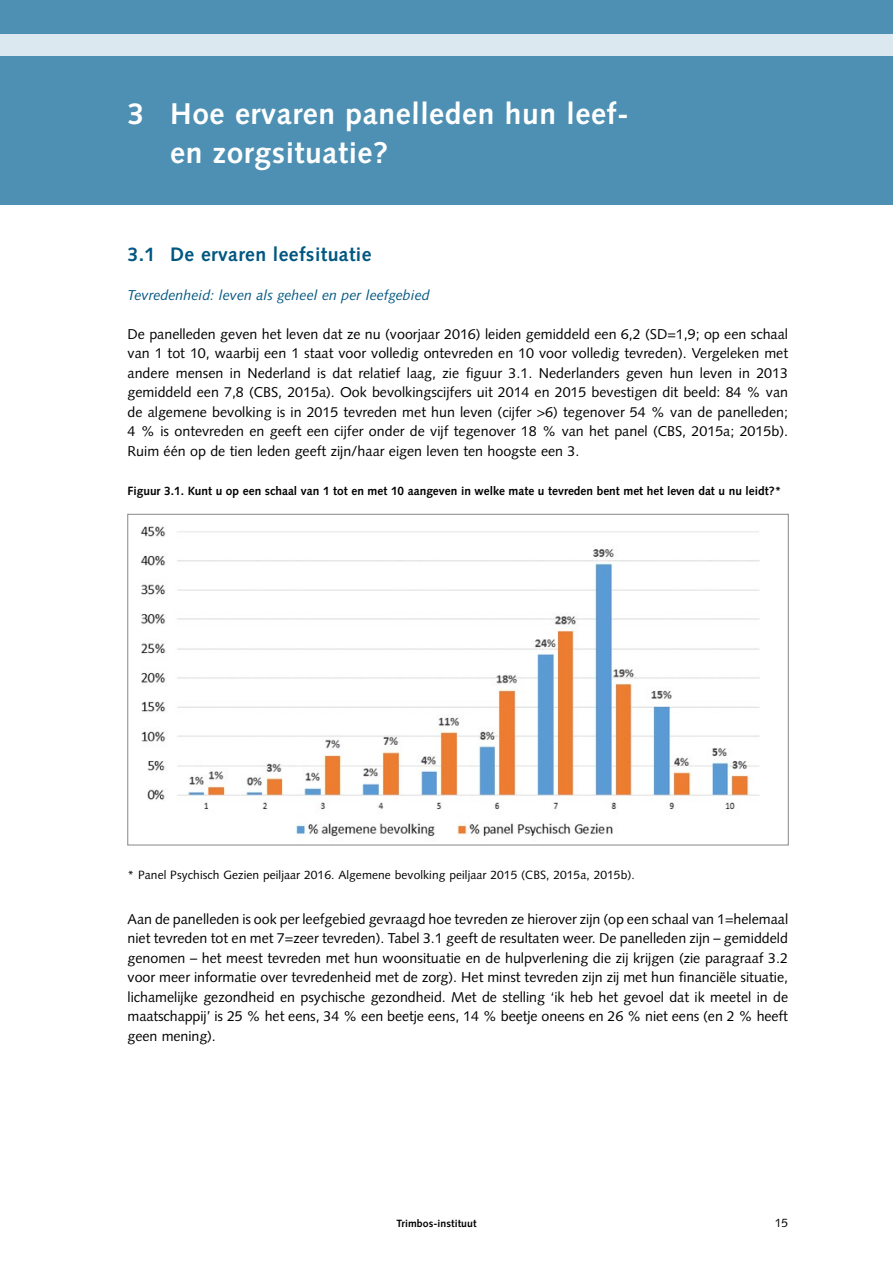
<style>
.page{position:relative;width:893px;height:1263px;background:#fff}
.page>*{position:absolute;margin:0;border:0;box-sizing:border-box;transform-origin:0 0}
._00-KOP_1{font:700 30px/39px "Syntax LT Std";letter-spacing:.02em;color:#fff}
._01-KOP_2__1_1{font:700 19.5px "Syntax LT Std";letter-spacing:.02em;color:#005781}
._04-BROOD{font:14.25px/19.5px "Syntax LT Std";color:#000;text-align:justify}
._04-BROOD_italic{font:italic 14.25px "Syntax LT Std";color:#005781}
._00-TABELKOP__1_1{font:700 12px "Syntax LT Std";color:#000}
._02-TABELBROOD_klein{font:12px "Syntax LT Std";letter-spacing:.005em;color:#000}
.t1{font:700 10.5px "Syntax LT Std";letter-spacing:.005em;color:#000}
</style>
<div class="page">
<div style="left:0;top:0;width:893px;height:204px;background:#4e90b3"></div>
<div style="left:0;top:34px;width:893px;height:21px;background:#dbe8ef"></div>
<img style="left:140px;top:526px;width:620px;height:311px">
<p class="_00-KOP_1" style="left:170px;top:94px;width:460px;text-indent:-43px">3 Hoe ervaren panelleden hun leef&shy;en zorgsituatie?</p>
<p class="_01-KOP_2__1_1" style="left:128px;top:243px;width:245px">3.1 De ervaren leefsituatie</p>
<p class="_04-BROOD_italic" style="left:128px;top:286px;width:304px">Tevredenheid: leven als geheel en per leefgebied</p>
<p class="_04-BROOD" style="left:128px;top:324px;width:662px">De panelleden geven het leven dat ze nu (voorjaar 2016) leiden gemiddeld een 6,2 (SD=1,9; op een schaal van 1 tot 10, waarbij een 1 staat voor volledig ontevreden en 10 voor volledig tevreden). Vergeleken met andere mensen in Nederland is dat relatief laag, zie figuur 3.1. Nederlanders geven hun leven in 2013 gemiddeld een 7,8 (CBS, 2015a). Ook bevolkingscijfers uit 2014 en 2015 bevestigen dit beeld: 84 % van de algemene bevolking is in 2015 tevreden met hun leven (cijfer &gt;6) tegenover 54 % van de panelleden; 4 % is ontevreden en geeft een cijfer onder de vijf tegenover 18 % van het panel (CBS, 2015a; 2015b).<br>Ruim één op de tien leden geeft zijn/haar eigen leven ten hoogste een 3.</p>
<p class="_00-TABELKOP__1_1" style="left:128px;top:484px;width:655px">Figuur 3.1. Kunt u op een schaal van 1 tot en met 10 aangeven in welke mate u tevreden bent met het leven dat u nu leidt?*</p>
<p class="_02-TABELBROOD_klein" style="left:128px;top:867px;width:509px">* Panel Psychisch Gezien peiljaar 2016. Algemene bevolking peiljaar 2015 (CBS, 2015a, 2015b).</p>
<p class="_04-BROOD" style="left:128px;top:909px;width:662px">Aan de panelleden is ook per leefgebied gevraagd hoe tevreden ze hierover zijn (op een schaal van 1=helemaal niet tevreden tot en met 7=zeer tevreden). Tabel 3.1 geeft de resultaten weer. De panelleden zijn – gemiddeld genomen – het meest tevreden met hun woonsituatie en de hulpverlening die zij krijgen (zie paragraaf 3.2 voor meer informatie over tevredenheid met de zorg). Het minst tevreden zijn zij met hun financiële situatie, lichamelijke gezondheid en psychische gezondheid. Met de stelling ‘ik heb het gevoel dat ik meetel in de maatschappij’ is 25 % het eens, 34 % een beetje eens, 14 % beetje oneens en 26 % niet eens (en 2 % heeft geen mening).</p>
<p class="t1" style="left:396px;top:1218px;width:82px">Trimbos-instituut</p>
<p class="_02-TABELBROOD_klein" style="left:775px;top:1216px;width:15px">15</p>
</div>
